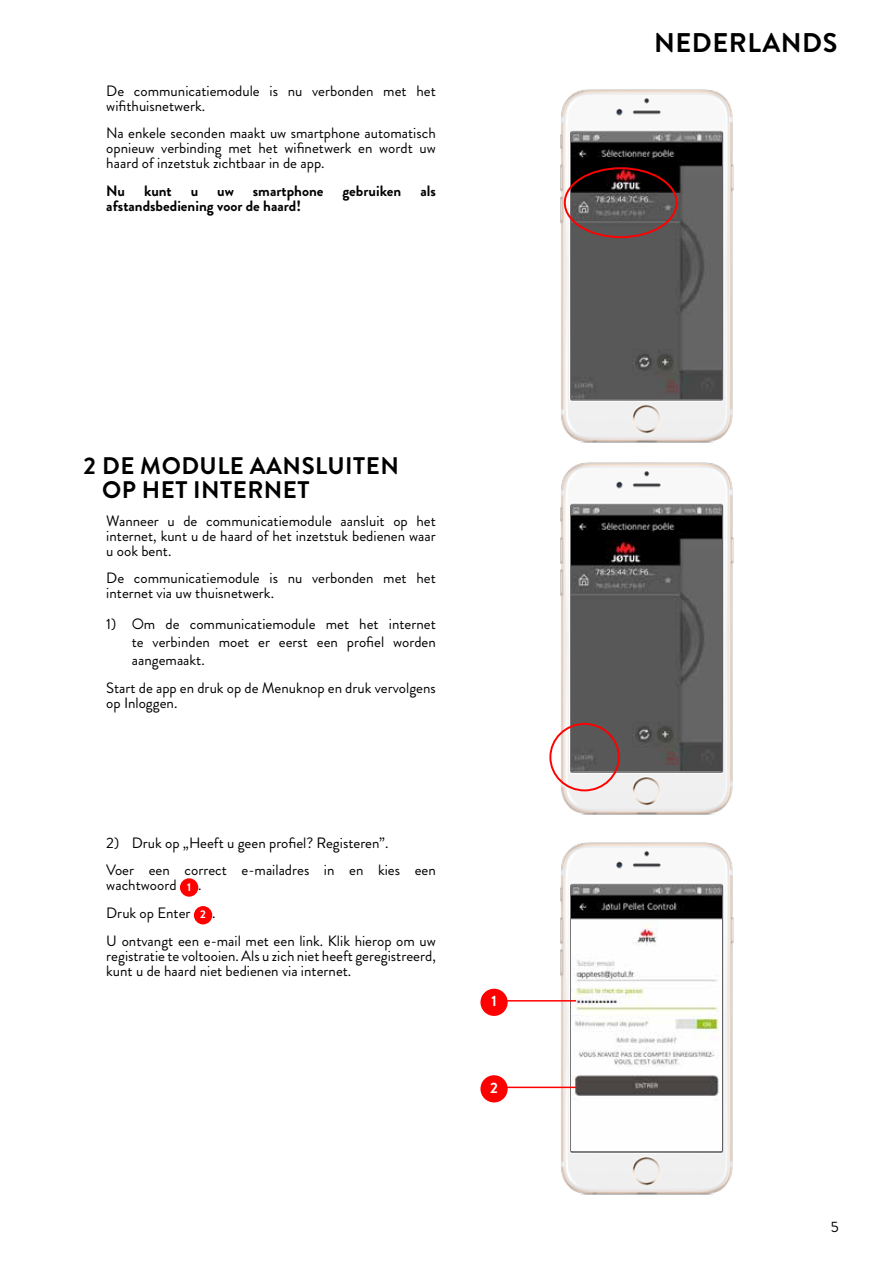
<style>
.page{position:relative;width:893px;height:1263px;background:#fff}
.page>*{position:absolute;margin:0;border:0;box-sizing:border-box;transform-origin:0 0}
.t1{font:700 27px "Brandon Grotesque";letter-spacing:.02em;color:#000}
.t2{font:700 24px/24px "Brandon Grotesque";letter-spacing:.02em;color:#000}
.t3{font:15px/15px "Brandon Grotesque";color:#000}
.t4{font:700 15px "Brandon Grotesque";color:#000}
.t5{font:700 15px "Brandon Grotesque";color:#fff}
.s1{font-weight:700;font-size:11.1px;color:#fff}
</style>
<div class="page">
<div style="left:180px;top:878px;width:18px;height:19px;background:#f00;border-radius:50%"></div>
<div style="left:194px;top:906px;width:18px;height:18px;background:#f00;border-radius:50%"></div>
<img style="left:554px;top:842px;width:180px;height:353px">
<img style="left:572px;top:885px;width:149px;height:265px">
<div style="left:480px;top:989px;width:28px;height:27px;background:#f00;border-radius:50%"></div>
<div style="left:480px;top:1075px;width:28px;height:27px;background:#f00;border-radius:50%"></div>
<hr style="left:500px;top:1000px;width:76px;height:1px;background:#f00">
<hr style="left:500px;top:1086px;width:76px;height:2px;background:#f00">
<img style="left:560px;top:89px;width:174px;height:354px">
<img style="left:572px;top:133px;width:149px;height:265px">
<div style="left:564px;top:167px;width:114px;height:71px;border:2px solid #f00;border-radius:50%"></div>
<img style="left:554px;top:462px;width:180px;height:353px">
<img style="left:572px;top:505px;width:149px;height:265px">
<div style="left:549px;top:723px;width:71px;height:68px;border:2px solid #f00;border-radius:50%"></div>
<p class="t3" style="left:106px;top:83px;width:331px">De communicatiemodule is nu verbonden met het wifithuisnetwerk.</p>
<p class="t3" style="left:106px;top:126px;width:331px;text-align:justify">Na enkele seconden maakt uw smartphone automatisch opnieuw verbinding met het wifinetwerk en wordt uw haard of inzetstuk zichtbaar in de app.</p>
<p class="t4" style="left:106px;top:180px;width:20px">Nu</p>
<p class="t4" style="left:144px;top:180px;width:29px">kunt</p>
<p class="t4" style="left:191px;top:180px;width:9px">u</p>
<p class="t4" style="left:217px;top:180px;width:18px">uw</p>
<p class="t4" style="left:253px;top:180px;width:72px">smartphone</p>
<p class="t4" style="left:342px;top:180px;width:61px">gebruiken</p>
<p class="t4" style="left:420px;top:180px;width:17px">als</p>
<p class="t4" style="left:106px;top:195px;width:196px">afstandsbediening voor de haard!</p>
<h2 class="t2" style="left:102px;top:454px;width:298px;text-indent:-19px">2 DE MODULE AANSLUITEN<br>OP HET INTERNET</h2>
<p class="t3" style="left:106px;top:513px;width:331px;text-align:justify">Wanneer u de communicatiemodule aansluit op het internet, kunt u de haard of het inzetstuk bedienen waar u ook bent.</p>
<p class="t3" style="left:106px;top:571px;width:331px">De communicatiemodule is nu verbonden met het internet via uw thuisnetwerk.</p>
<p class="t3" style="left:132px;top:615px;width:306px;line-height:18px;text-align:justify;text-indent:-26px">1) Om de communicatiemodule met het internet te verbinden moet er eerst een profiel worden aangemaakt.</p>
<p class="t3" style="left:106px;top:680px;width:331px">Start de app en druk op de Menuknop en druk vervolgens op Inloggen.</p>
<p class="t3" style="left:106px;top:829px;width:331px;line-height:27.8px">2) Druk op „Heeft u geen profiel? Registeren”.<br>Voer een correct e-mailadres in en kies een</p>
<p class="t3" style="left:106px;top:871px;width:331px;line-height:27.8px">wachtwoord <span class="s1">1</span> .<br>Druk op Enter <span class="s1">2</span> .<br>U ontvangt een e-mail met een link. Klik hierop om uw</p>
<p class="t3" style="left:106px;top:948px;width:331px">registratie te voltooien. Als u zich niet heeft geregistreerd, kunt u de haard niet bedienen via internet.</p>
<p class="t5" style="left:491px;top:990px;width:7px">1</p>
<p class="t5" style="left:490px;top:1077px;width:9px">2</p>
<h1 class="t1" style="left:654px;top:24px;width:185px">NEDERLANDS</h1>
<p class="t3" style="left:831px;top:1219px;width:9px">5</p>
</div>
